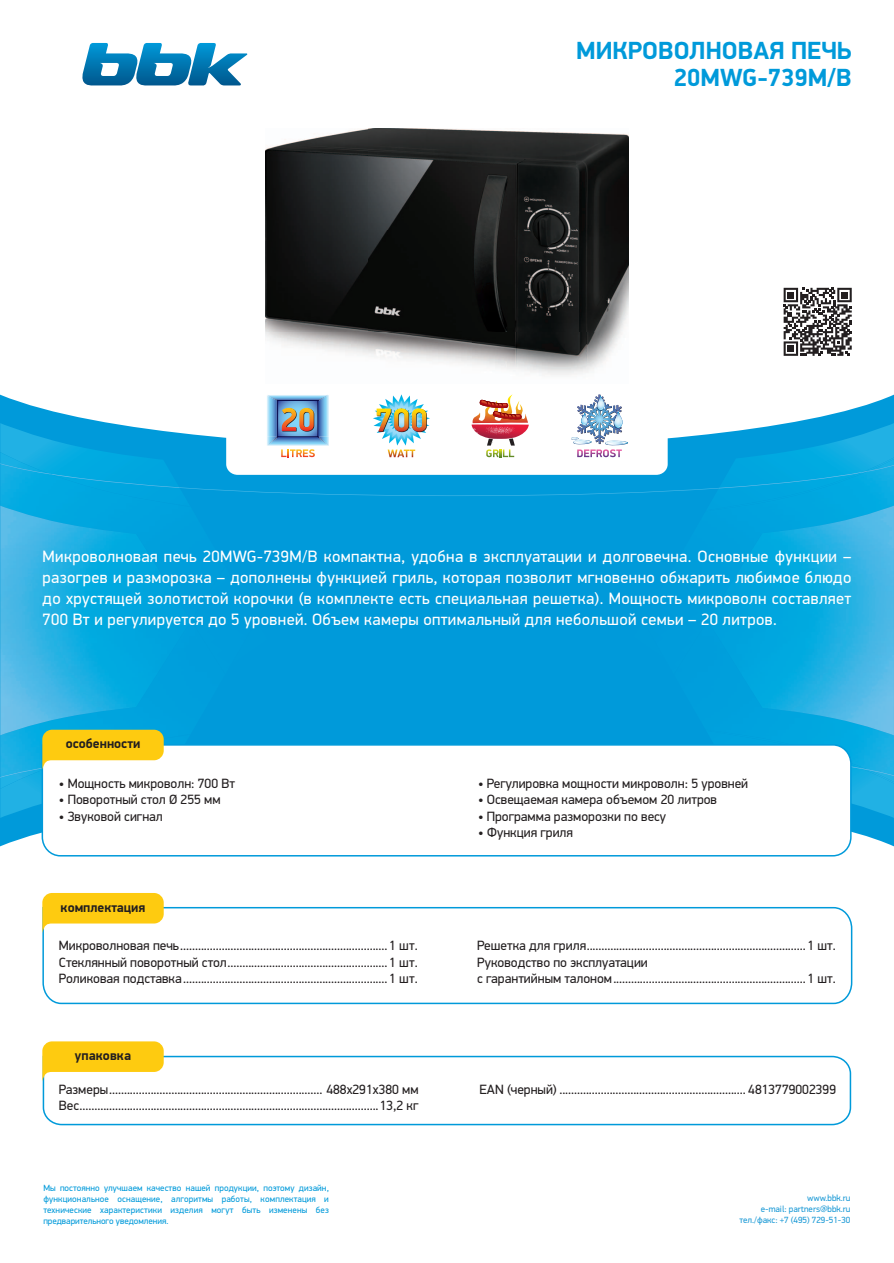
<style>
.page{position:relative;width:894px;height:1263px;background:#fff}
.page>*{position:absolute;margin:0;border:0;box-sizing:border-box;transform-origin:0 0}
.t1{font:700 24.9px/27px "PF Din Display Pro";color:#009ada;text-align:right}
.t2{font:16.5px/21px "PF Din Display Pro";letter-spacing:.02em;color:#fff;text-align:justify}
.t3{font:13.5px/16.5px "PF Din Display Pro";color:#231f20}
.t4{font:700 13.5px "PF Din Display Pro";color:#231f20}
.t5{font:9px/10.8px "PF Din Display Pro";color:#009ada;text-align:justify}
.t6{font:9px/10.8px "PF Din Display Pro";color:#1c9ad6;text-align:right}
</style>
<div class="page">
<div style="left:0;top:395px;width:893px;height:451px;background:#009ada"></div>
<img style="left:0;top:423px;width:315px;height:83px">
<img style="left:0;top:464px;width:225px;height:36px">
<img style="left:104px;top:474px;width:75px;height:14px">
<div style="left:0;top:506px;width:315px;height:312px;background:#009ada"></div>
<div style="left:0;top:500px;width:256px;height:289px;background:#009fdc"></div>
<img style="left:0;top:452px;width:104px;height:39px">
<img style="left:0;top:506px;width:136px;height:224px">
<img style="left:104px;top:491px;width:48px;height:9px">
<div style="left:191px;top:507px;width:67px;height:59px;background:#009ada"></div>
<img style="left:0;top:452px;width:49px;height:11px">
<img style="left:0;top:463px;width:51px;height:12px">
<img style="left:851px;top:775px;width:42px;height:43px">
<img style="left:862px;top:775px;width:31px;height:8px">
<img style="left:868px;top:776px;width:25px;height:6px">
<div style="left:586px;top:519px;width:56px;height:211px;background:#009ada"></div>
<div style="left:642px;top:496px;width:31px;height:234px;background:#009ada"></div>
<img style="left:718px;top:735px;width:175px;height:40px">
<img style="left:642px;top:510px;width:31px;height:9px">
<div style="left:643px;top:511px;width:30px;height:55px;background:#009ada"></div>
<div style="left:673px;top:496px;width:220px;height:239px;background:#009fdc"></div>
<img style="left:762px;top:506px;width:131px;height:229px">
<img style="left:851px;top:752px;width:11px;height:17px">
<svg style="left:859px;top:768px;width:9px;height:2px"></svg>
<img style="left:866px;top:769px;width:27px;height:7px">
<svg style="left:82px;top:43px;width:165px;height:43px"></svg>
<svg style="left:42px;top:906px;width:810px;height:99px"></svg>
<svg style="left:42px;top:893px;width:122px;height:40px"></svg>
<svg style="left:42px;top:1055px;width:809px;height:71px"></svg>
<svg style="left:42px;top:1041px;width:122px;height:40px"></svg>
<svg style="left:41px;top:743px;width:810px;height:114px"></svg>
<svg style="left:0;top:730px;width:718px;height:48px"></svg>
<svg style="left:783px;top:288px;width:68px;height:68px"></svg>
<img style="left:265px;top:128px;width:363px;height:247px">
<svg style="left:179px;top:394px;width:715px;height:102px"></svg>
<h1 class="t1" style="left:575px;top:37px;width:277px">МИКРОВОЛНОВАЯ ПЕЧЬ<br>20MWG-739M/B</h1>
<p class="t2" style="left:43px;top:546px;width:809px">Микроволновая печь 20MWG-739M/B компактна, удобна в эксплуатации и долговечна. Основные функции – разогрев и разморозка – дополнены функцией гриль, которая позволит мгновенно обжарить любимое блюдо до хрустящей золотистой корочки (в комплекте есть специальная решетка). Мощность микроволн составляет 700 Вт и регулируется до 5 уровней. Объем камеры оптимальный для небольшой семьи – 20 литров.</p>
<p class="t4" style="left:66px;top:735px;width:76px">особенности</p>
<p class="t3" style="left:59px;top:775px;width:177px">• Мощность микроволн: 700 Вт</p>
<p class="t3" style="left:59px;top:791px;width:163px">• Поворотный стол Ø 255 мм</p>
<p class="t3" style="left:59px;top:808px;width:105px">• Звуковой сигнал</p>
<p class="t4" style="left:61px;top:899px;width:86px">комплектация</p>
<p class="t3" style="left:478px;top:775px;width:271px">• Регулировка мощности микроволн: 5 уровней</p>
<p class="t3" style="left:478px;top:791px;width:240px">• Освещаемая камера объемом 20 литров</p>
<p class="t3" style="left:478px;top:808px;width:190px">• Программа разморозки по весу</p>
<p class="t3" style="left:478px;top:824px;width:96px">• Функция гриля</p>
<p class="t3" style="left:59px;top:937px;width:360px;text-align:justify">Микроволновая печь...................................................................... 1 шт.<br>Стеклянный поворотный стол...................................................... 1 шт.<br>Роликовая подставка..................................................................... 1 шт.</p>
<p class="t3" style="left:477px;top:937px;width:360px">Решетка для гриля.......................................................................... 1 шт.<br>Руководство по эксплуатации<br>с гарантийным талоном................................................................. 1 шт.</p>
<p class="t4" style="left:75px;top:1047px;width:58px">упаковка</p>
<p class="t3" style="left:59px;top:1081px;width:361px">Размеры........................................................................ 488x291x380 мм<br>Вес.....................................................................................................13,2 кг</p>
<p class="t3" style="left:479px;top:1081px;width:358px">EAN (черный) ............................................................... 4813779002399</p>
<p class="t5" style="left:43px;top:1182px;width:287px">Мы постоянно улучшаем качество нашей продукции, поэтому дизайн, функциональное оснащение, алгоритмы работы, комплектация и технические характеристики изделия могут быть изменены без предварительного уведомления.</p>
<p class="t6" style="left:739px;top:1193px;width:112px">www.bbk.ru<br>e-mail: partners@bbk.ru тел./факс: +7 (495) 729-51-30</p>
</div>
